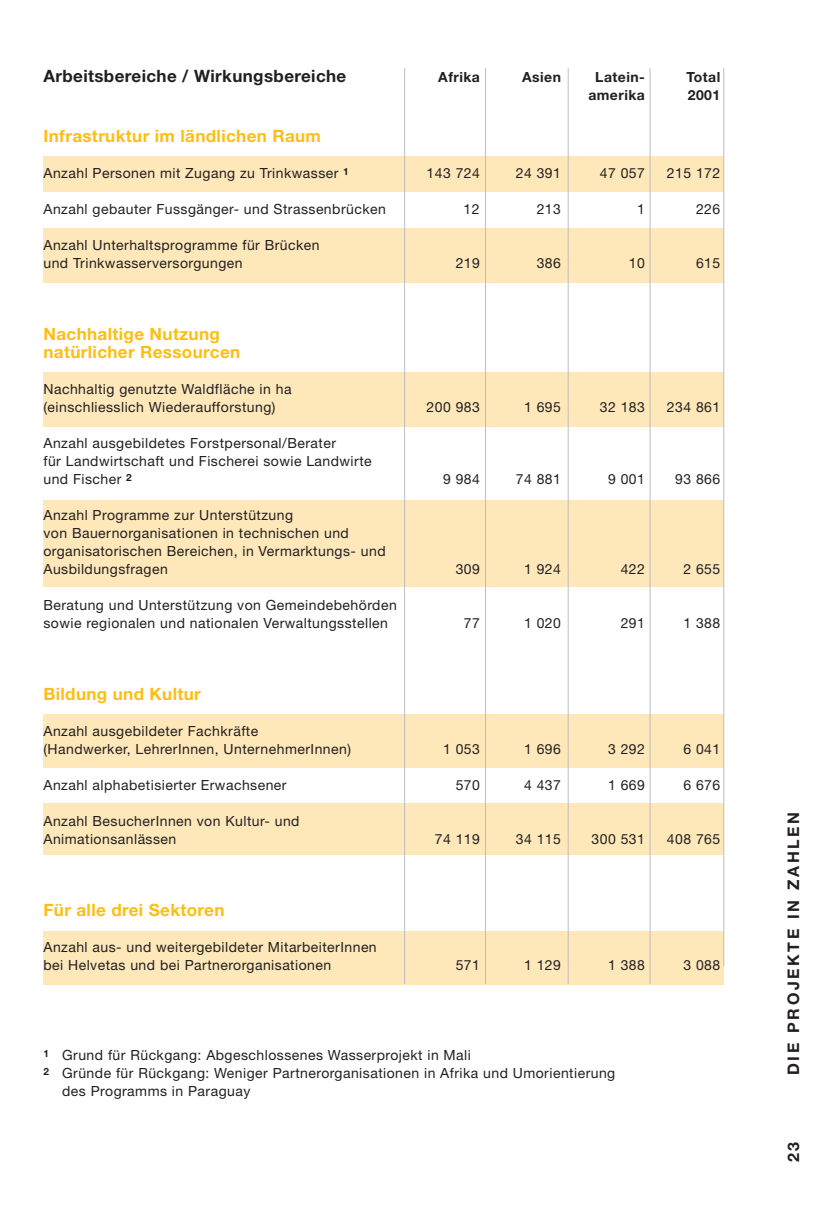
<style>
.page{position:relative;width:838px;height:1218px;background:#fff}
.page>*{position:absolute;margin:0;border:0;box-sizing:border-box;transform-origin:0 0}
.t1{font:700 17px/18px "Helvetica Neue";letter-spacing:.02em;color:#fdbe12}
.t2{font:700 17px "Helvetica Neue";letter-spacing:.02em;color:#231f20}
.t3{font:700 16px "Helvetica Neue";letter-spacing:.165em;color:#231f20}
.t4{font:14px/18px "Helvetica Neue";letter-spacing:.035em;color:#231f20}
.t5{font:700 14px "Helvetica Neue";letter-spacing:.035em;color:#231f20}
</style>
<div class="page">
<div style="left:43px;top:931px;width:681px;height:53px;background:#fee8ba"></div>
<div style="left:43px;top:804px;width:681px;height:51px;background:#fee8ba"></div>
<div style="left:43px;top:714px;width:681px;height:54px;background:#fee8ba"></div>
<div style="left:43px;top:500px;width:681px;height:87px;background:#fee8ba"></div>
<div style="left:43px;top:372px;width:681px;height:55px;background:#fee8ba"></div>
<div style="left:43px;top:156px;width:681px;height:36px;background:#fee8ba"></div>
<div style="left:43px;top:228px;width:681px;height:54px;background:#fee8ba"></div>
<hr style="left:723px;top:68px;width:1px;height:898px;background:#bcbdc0">
<hr style="left:650px;top:68px;width:1px;height:916px;background:#bcbdc0">
<hr style="left:568px;top:68px;width:1px;height:916px;background:#bcbdc0">
<hr style="left:485px;top:68px;width:1px;height:916px;background:#bcbdc0">
<hr style="left:404px;top:68px;width:1px;height:916px;background:#bcbdc0">
<p class="t2" style="left:43px;top:70px;width:304px">Arbeitsbereiche / Wirkungsbereiche</p>
<p class="t5" style="left:438px;top:72px;width:43px">Afrika</p>
<p class="t5" style="left:522px;top:72px;width:40px">Asien</p>
<p class="t5" style="left:595px;top:72px;width:51px">Latein-</p>
<p class="t5" style="left:686px;top:72px;width:35px">Total</p>
<p class="t5" style="left:588px;top:90px;width:58px">amerika</p>
<p class="t5" style="left:688px;top:90px;width:34px">2001</p>
<p class="t1" style="left:43px;top:129px;width:279px">Infrastruktur im ländlichen Raum</p>
<p class="t4" style="left:43px;top:166px;width:307px">Anzahl Personen mit Zugang zu Trinkwasser <sup>1</sup></p>
<p class="t4" style="left:427px;top:166px;width:55px">143 724</p>
<p class="t4" style="left:516px;top:166px;width:47px">24 391</p>
<p class="t4" style="left:600px;top:166px;width:47px">47 057</p>
<p class="t4" style="left:667px;top:166px;width:55px">215 172</p>
<p class="t4" style="left:43px;top:202px;width:344px">Anzahl gebauter Fussgänger- und Strassenbrücken</p>
<p class="t4" style="left:464px;top:202px;width:18px">12</p>
<p class="t4" style="left:537px;top:202px;width:26px">213</p>
<p class="t4" style="left:637px;top:202px;width:9px">1</p>
<p class="t4" style="left:696px;top:202px;width:26px">226</p>
<p class="t4" style="left:43px;top:238px;width:278px">Anzahl Unterhaltsprogramme für Brücken und Trinkwasserversorgungen</p>
<p class="t4" style="left:456px;top:256px;width:26px">219</p>
<p class="t4" style="left:537px;top:256px;width:26px">386</p>
<p class="t4" style="left:629px;top:256px;width:18px">10</p>
<p class="t4" style="left:696px;top:256px;width:26px">615</p>
<p class="t1" style="left:43px;top:327px;width:198px">Nachhaltige Nutzung natürlicher Ressourcen</p>
<p class="t4" style="left:43px;top:382px;width:250px">Nachhaltig genutzte Waldfläche in ha (einschliesslich Wiederaufforstung)</p>
<p class="t4" style="left:43px;top:436px;width:330px">Anzahl ausgebildetes Forstpersonal/Berater<br>für Landwirtschaft und Fischerei sowie Landwirte und Fischer <sup>2</sup></p>
<p class="t4" style="left:43px;top:508px;width:344px">Anzahl Programme zur Unterstützung<br>von Bauernorganisationen in technischen und organisatorischen Bereichen, in Vermarktungs- und Ausbildungsfragen</p>
<p class="t4" style="left:43px;top:598px;width:355px">Beratung und Unterstützung von Gemeindebehörden sowie regionalen und nationalen Verwaltungsstellen</p>
<p class="t1" style="left:43px;top:687px;width:159px">Bildung und Kultur</p>
<p class="t4" style="left:43px;top:724px;width:309px">Anzahl ausgebildeter Fachkräfte<br>(Handwerker, LehrerInnen, UnternehmerInnen)</p>
<p class="t4" style="left:427px;top:400px;width:55px">200 983</p>
<p class="t4" style="left:524px;top:400px;width:38px">1 695</p>
<p class="t4" style="left:600px;top:400px;width:47px">32 183</p>
<p class="t4" style="left:667px;top:400px;width:55px">234 861</p>
<p class="t4" style="left:443px;top:472px;width:38px">9 984</p>
<p class="t4" style="left:516px;top:472px;width:47px">74 881</p>
<p class="t4" style="left:608px;top:472px;width:38px">9 001</p>
<p class="t4" style="left:675px;top:472px;width:47px">93 866</p>
<p class="t4" style="left:456px;top:562px;width:26px">309</p>
<p class="t4" style="left:524px;top:562px;width:38px">1 924</p>
<p class="t4" style="left:621px;top:562px;width:26px">422</p>
<p class="t4" style="left:683px;top:562px;width:38px">2 655</p>
<p class="t4" style="left:464px;top:616px;width:18px">77</p>
<p class="t4" style="left:524px;top:616px;width:38px">1 020</p>
<p class="t4" style="left:621px;top:616px;width:26px">291</p>
<p class="t4" style="left:683px;top:616px;width:38px">1 388</p>
<p class="t4" style="left:443px;top:742px;width:38px">1 053</p>
<p class="t4" style="left:524px;top:742px;width:38px">1 696</p>
<p class="t4" style="left:608px;top:742px;width:38px">3 292</p>
<p class="t4" style="left:683px;top:742px;width:38px">6 041</p>
<p class="t4" style="left:43px;top:778px;width:245px">Anzahl alphabetisierter Erwachsener</p>
<p class="t4" style="left:456px;top:778px;width:26px">570</p>
<p class="t4" style="left:524px;top:778px;width:38px">4 437</p>
<p class="t4" style="left:608px;top:778px;width:38px">1 669</p>
<p class="t4" style="left:683px;top:778px;width:38px">6 676</p>
<p class="t4" style="left:43px;top:814px;width:258px">Anzahl BesucherInnen von Kultur- und<br>Animationsanlässen</p>
<p class="t4" style="left:435px;top:832px;width:47px">74 119</p>
<p class="t4" style="left:516px;top:832px;width:47px">34 115</p>
<p class="t4" style="left:592px;top:832px;width:55px">300 531</p>
<p class="t4" style="left:667px;top:832px;width:55px">408 765</p>
<p class="t1" style="left:43px;top:903px;width:183px">Für alle drei Sektoren</p>
<p class="t4" style="left:43px;top:940px;width:335px">Anzahl aus- und weitergebildeter MitarbeiterInnen bei Helvetas und bei Partnerorganisationen</p>
<p class="t4" style="left:456px;top:958px;width:26px">571</p>
<p class="t4" style="left:524px;top:958px;width:38px">1 129</p>
<p class="t4" style="left:608px;top:958px;width:38px">1 388</p>
<p class="t4" style="left:683px;top:958px;width:38px">3 088</p>
<p class="t4" style="left:43px;top:1048px;width:429px"><sup>1</sup> Grund für Rückgang: Abgeschlossenes Wasserprojekt in Mali</p>
<p class="t4" style="left:43px;top:1066px;width:573px"><sup>2</sup> Gründe für Rückgang: Weniger Partnerorganisationen in Afrika und Umorientierung</p>
<p class="t4" style="left:62px;top:1084px;width:190px">des Programms in Paraguay</p>
<p class="t3" style="left:788px;top:1075px;width:265px;rotate:-90deg">DIE PROJEKTE IN ZAHLEN</p>
<p class="t3" style="left:788px;top:1162px;width:22px;rotate:-90deg">23</p>
</div>
